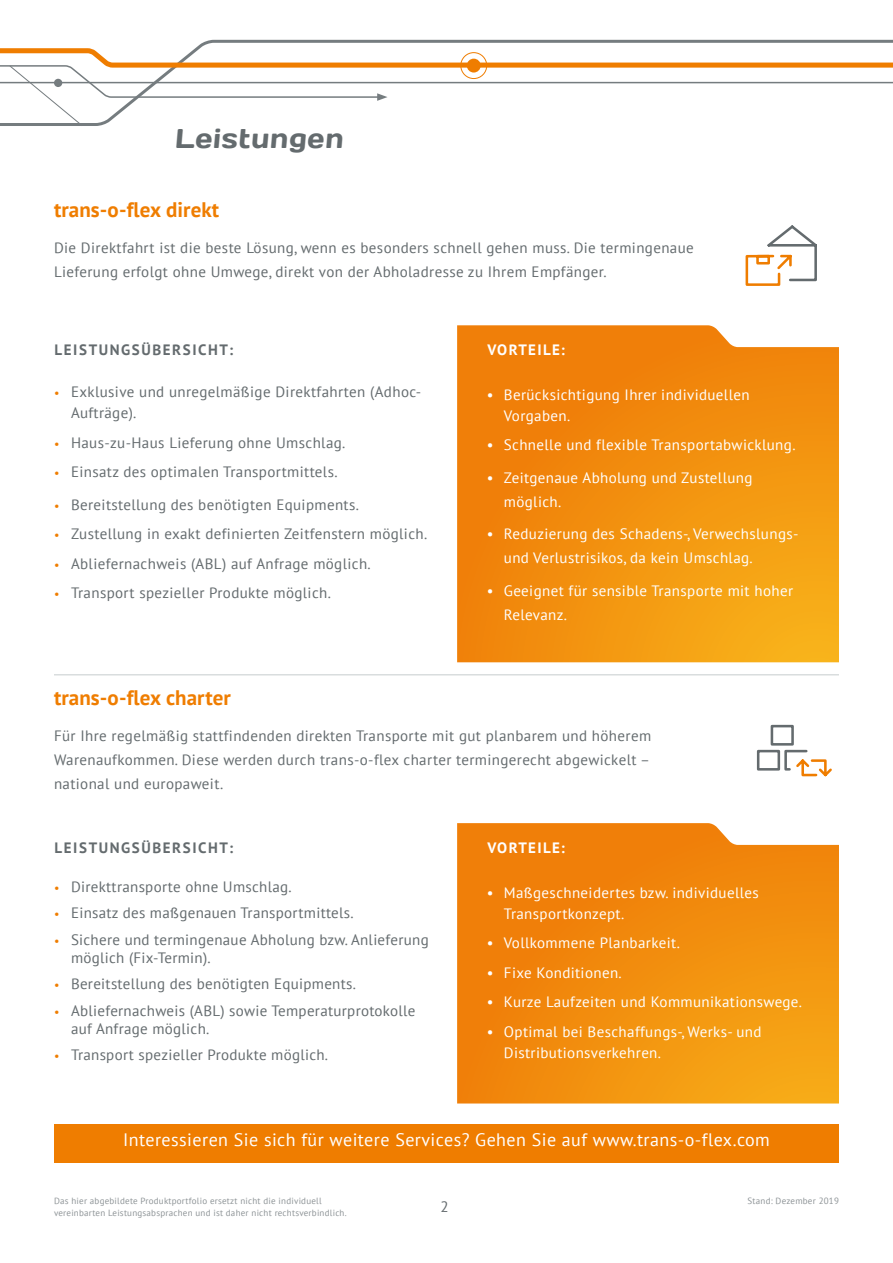
<style>
.page{position:relative;width:893px;height:1263px;background:#fff}
.page>*{position:absolute;margin:0;border:0;box-sizing:border-box;transform-origin:0 0}
.t1{font:27px "Days";color:#646b6e}
.t2{font:700 21px "PT Sans";letter-spacing:.005em;color:#ef7d00}
.t3{font:18px "PT Sans";letter-spacing:.025em;color:#fff}
.t4{font:15px/24px "PT Sans";letter-spacing:.025em;color:#646b6e}
.t5{font:15px/21px "PT Sans";letter-spacing:.025em;color:#fff}
.t6{font:700 15px "PT Sans";letter-spacing:.105em;color:#646b6e}
.t7{font:700 15px "PT Sans";letter-spacing:.09em;color:#fff}
.t8{font:9px/12px "PT Sans";letter-spacing:.025em;color:#8d9396}
.s1{font-size:12px;color:#ef7d00}
</style>
<div class="page">
<hr style="left:54px;top:674px;width:785px;height:1px;background:#d9ddde">
<svg style="left:199px;top:39px;width:694px;height:6px"></svg>
<svg style="left:0;top:45px;width:893px;height:53px"></svg>
<svg style="left:0;top:64px;width:387px;height:62px"></svg>
<div style="left:467px;top:59px;width:14px;height:14px;background:#ef7d00;border-radius:50%"></div>
<div style="left:460px;top:52px;width:27px;height:27px;border:1px solid #ef7d00;border-radius:50%"></div>
<div style="left:54px;top:79px;width:8px;height:8px;background:#757c7f;border-radius:50%"></div>
<svg style="left:745px;top:225px;width:72px;height:61px"></svg>
<svg style="left:756px;top:724px;width:76px;height:53px"></svg>
<div style="left:54px;top:1125px;width:785px;height:38px;background:#ef7d00"></div>
<svg style="left:457px;top:325px;width:382px;height:337px;background:#f29113"></svg>
<svg style="left:457px;top:823px;width:382px;height:280px;background:#f28f13"></svg>
<h1 class="t1" style="left:174px;top:121px;width:173px">Leistungen</h1>
<h2 class="t2" style="left:54px;top:195px;width:167px">trans-o-flex direkt</h2>
<p class="t4" style="left:54px;top:236px;width:641px">Die Direktfahrt ist die beste Lösung, wenn es besonders schnell gehen muss. Die termingenaue<br>Lieferung erfolgt ohne Umwege, direkt von der Abholadresse zu Ihrem Empfänger.</p>
<p class="t6" style="left:55px;top:340px;width:180px">LEISTUNGSÜBERSICHT:</p>
<p class="t4" style="left:71px;top:381px;width:352px;line-height:21px;text-indent:-17px"><span class="s1">•</span> Exklusive und unregelmäßige Direktfahrten (Adhoc-<br>Aufträge).</p>
<p class="t4" style="left:54px;top:430px;width:293px"><span class="s1">•</span> Haus-zu-Haus Lieferung ohne Umschlag.</p>
<p class="t4" style="left:54px;top:459px;width:285px"><span class="s1">•</span> Einsatz des optimalen Transportmittels.</p>
<p class="t4" style="left:54px;top:492px;width:306px"><span class="s1">•</span> Bereitstellung des benötigten Equipments.</p>
<p class="t4" style="left:54px;top:521px;width:375px"><span class="s1">•</span> Zustellung in exakt definierten Zeitfenstern möglich.</p>
<p class="t4" style="left:54px;top:551px;width:318px"><span class="s1">•</span> Abliefernachweis (ABL) auf Anfrage möglich.</p>
<p class="t4" style="left:54px;top:580px;width:278px"><span class="s1">•</span> Transport spezieller Produkte möglich.</p>
<p class="t7" style="left:487px;top:340px;width:79px">VORTEILE:</p>
<p class="t5" style="left:504px;top:384px;width:247px;text-indent:-17px">• Berücksichtigung Ihrer individuellen<br>Vorgaben.</p>
<p class="t5" style="left:487px;top:434px;width:310px">• Schnelle und flexible Transportabwicklung.</p>
<p class="t5" style="left:504px;top:465px;width:250px;line-height:24px;text-indent:-17px">• Zeitgenaue Abholung und Zustellung möglich.</p>
<p class="t5" style="left:504px;top:522px;width:296px;line-height:24px;text-indent:-17px">• Reduzierung des Schadens-, Verwechslungs&shy;und Verlustrisikos, da kein Umschlag.</p>
<p class="t5" style="left:504px;top:578px;width:291px;line-height:24px;text-indent:-17px">• Geeignet für sensible Transporte mit hoher<br>Relevanz.</p>
<h2 class="t2" style="left:54px;top:683px;width:178px">trans-o-flex charter</h2>
<p class="t4" style="left:54px;top:724px;width:599px;text-align:justify">Für Ihre regelmäßig stattfindenden direkten Transporte mit gut planbarem und höherem Warenaufkommen. Diese werden durch trans-o-flex charter termingerecht abgewickelt – national und europaweit.</p>
<p class="t6" style="left:55px;top:837px;width:180px">LEISTUNGSÜBERSICHT:</p>
<p class="t4" style="left:54px;top:874px;width:239px"><span class="s1">•</span> Direkttransporte ohne Umschlag.</p>
<p class="t4" style="left:54px;top:901px;width:301px"><span class="s1">•</span> Einsatz des maßgenauen Transportmittels.</p>
<p class="t4" style="left:71px;top:930px;width:359px;line-height:18px;text-indent:-17px"><span class="s1">•</span> Sichere und termingenaue Abholung bzw. Anlieferung möglich (Fix-Termin).</p>
<p class="t4" style="left:54px;top:972px;width:303px"><span class="s1">•</span> Bereitstellung des benötigten Equipments.</p>
<p class="t4" style="left:71px;top:1001px;width:346px;line-height:18px;text-indent:-17px"><span class="s1">•</span> Abliefernachweis (ABL) sowie Temperaturprotokolle auf Anfrage möglich.</p>
<p class="t4" style="left:54px;top:1043px;width:276px"><span class="s1">•</span> Transport spezieller Produkte möglich.</p>
<p class="t7" style="left:487px;top:837px;width:79px">VORTEILE:</p>
<p class="t5" style="left:504px;top:881px;width:256px;text-indent:-17px">• Maßgeschneidertes bzw. individuelles<br>Transportkonzept.</p>
<p class="t5" style="left:487px;top:932px;width:195px">• Vollkommene Planbarkeit.</p>
<p class="t5" style="left:487px;top:961px;width:136px">• Fixe Konditionen.</p>
<p class="t5" style="left:487px;top:991px;width:317px">• Kurze Laufzeiten und Kommunikationswege.</p>
<p class="t5" style="left:504px;top:1020px;width:259px;text-indent:-17px">• Optimal bei Beschaffungs-, Werks- und<br>Distributionsverkehren.</p>
<p class="t3" style="left:123px;top:1128px;width:648px">Interessieren Sie sich für weitere Services? Gehen Sie auf www.trans-o-flex.com</p>
<p class="t8" style="left:54px;top:1195px;width:294px">Das hier abgebildete Produktportfolio ersetzt nicht die individuell vereinbarten Leistungsabsprachen und ist daher nicht rechtsverbindlich.</p>
<p class="t8" style="left:748px;top:1195px;width:93px">Stand: Dezember 2019</p>
<p class="t4" style="left:441px;top:1194px;width:10px">2</p>
</div>
